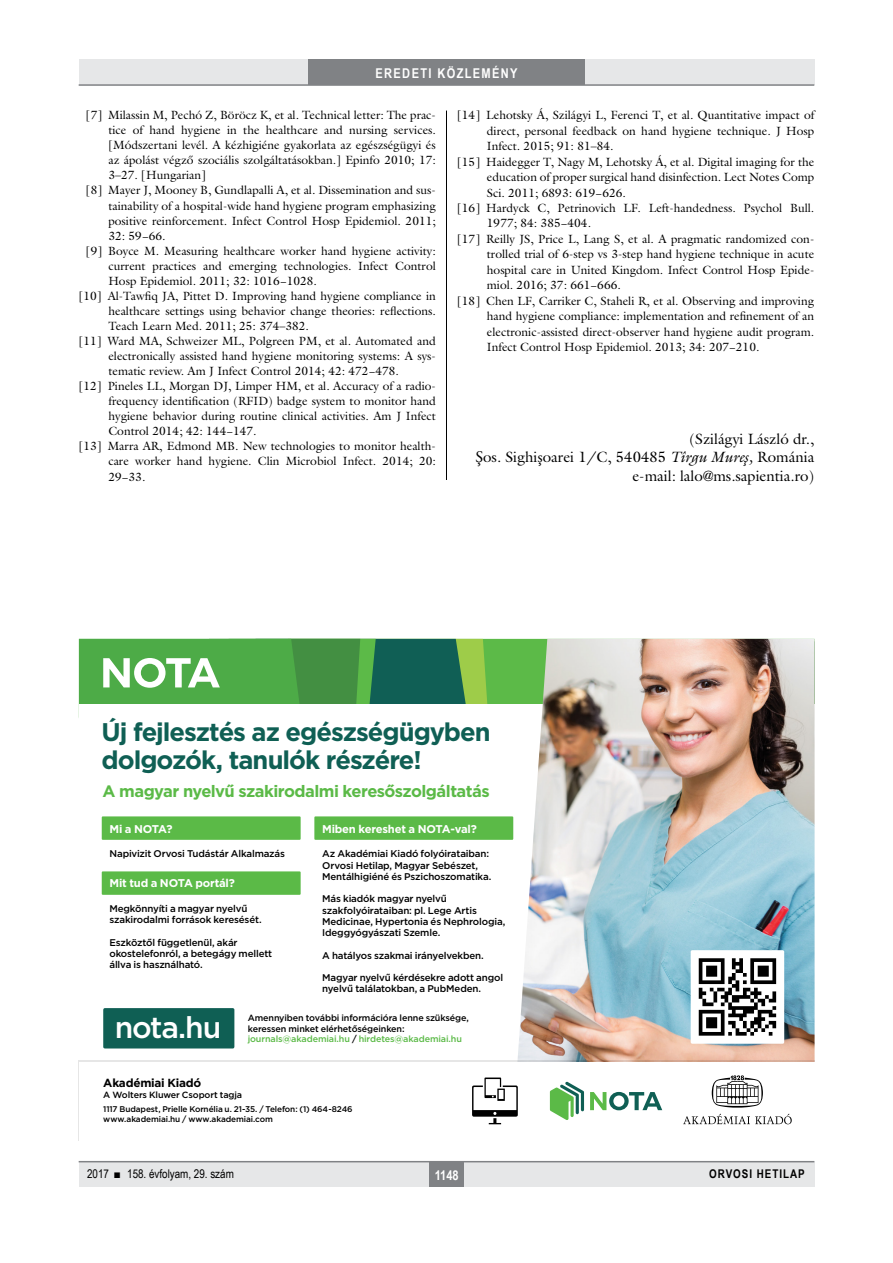
<style>
.page{position:relative;width:893px;height:1263px;background:#fff}
.page>*{position:absolute;margin:0;border:0;box-sizing:border-box;transform-origin:0 0}
.t1{font:500 30px "Gotham";letter-spacing:-.04em;color:#fff}
.t2{font:700 25.5px/28.5px "Gotham";letter-spacing:-.04em;color:#0f5f54}
.t3{font:700 16.5px "Gotham";letter-spacing:-.035em;color:#5bba47}
.irodalom_szerzo{font:15px "Galliard Reg";color:#000}
.t4{font:700 13.5px "Arial Narrow";letter-spacing:.1em;color:#fff}
.t5{font:12px/15px "Galliard Reg";color:#000;text-align:justify}
.t6{font:12px "Arial Narrow";color:#000}
.t7{font:700 12px "Arial Narrow";letter-spacing:.08em;color:#000}
.t8{font:700 11.7px "Gotham";letter-spacing:-.02em;color:#000}
.t9{font:700 11.25px "Gotham";letter-spacing:-.015em;color:#fff}
.t10{font:500 9.75px/11.2px "Gotham";letter-spacing:-.015em;color:#000}
.t11{font:500 9px/10.5px "Gotham";letter-spacing:-.015em;color:#000}
.t12{font:500 9px "Gotham";letter-spacing:-.015em;color:#5bba47}
.t13{font:500 8.25px/9.8px "Gotham";letter-spacing:-.015em;color:#000}
.s1{font-family:"Garamond Premr Pro";font-size:16.5px}
.s2{font-style:italic}
.s3{font-family:"Garamond Premr Pro";font-style:italic;font-size:16.5px}
.s4{color:#000}
</style>
<div class="page">
<div style="left:79px;top:1161px;width:735px;height:25px;background:#e6e7e8"></div>
<hr style="left:79px;top:1161px;width:735px;height:1px;background:#808285">
<div style="left:430px;top:1161px;width:34px;height:25px;background:#808285"></div>
<div style="left:79px;top:60px;width:735px;height:25px;background:#e6e7e8"></div>
<div style="left:308px;top:60px;width:277px;height:25px;background:#808285"></div>
<hr style="left:79px;top:84px;width:735px;height:2px;background:#808285">
<hr style="left:446px;top:111px;width:1px;height:1026px;background:#000">
<div style="left:489px;top:639px;width:28px;height:65px;background:#5cba48"></div>
<img style="left:517px;top:639px;width:298px;height:421px">
<svg style="left:79px;top:1060px;width:736px;height:2px"></svg>
<div style="left:102px;top:816px;width:199px;height:24px;background:#5bba47"></div>
<div style="left:102px;top:871px;width:199px;height:24px;background:#5bba47"></div>
<div style="left:314px;top:816px;width:199px;height:24px;background:#5bba47"></div>
<div style="left:103px;top:1008px;width:131px;height:40px;background:#0f5f54;border-radius:2px"></div>
<div style="left:691px;top:950px;width:93px;height:94px;background:#fff;border-radius:2px"></div>
<svg style="left:699px;top:958px;width:77px;height:78px"></svg>
<svg style="left:712px;top:1075px;width:51px;height:33px"></svg>
<svg style="left:683px;top:1114px;width:109px;height:10px"></svg>
<svg style="left:590px;top:1092px;width:72px;height:18px"></svg>
<svg style="left:550px;top:1081px;width:34px;height:39px"></svg>
<svg style="left:472px;top:1077px;width:46px;height:47px"></svg>
<svg style="left:79px;top:639px;width:410px;height:65px;background:#4f9e55"></svg>
<svg style="left:779px;top:639px;width:36px;height:104px;background:#cdccc8"></svg>
<p class="t4" style="left:375px;top:63px;width:144px">EREDETI KÖZLEMÉNY</p>
<p class="t5" style="left:108px;top:107px;width:329px;text-indent:-23px">[7] Milassin M, Pechó Z, Böröcz K, et al. Technical letter: The prac&shy;tice of hand hygiene in the healthcare and nursing services. [Módszertani levél. A kézhigiéne gyakorlata az egészségügyi és az ápolást végző szociális szolgáltatásokban.] Epinfo 2010; 17:<br>3–27. [Hungarian]</p>
<p class="t5" style="left:108px;top:183px;width:329px;text-indent:-23px">[8] Mayer J, Mooney B, Gundlapalli A, et al. Dissemination and sus&shy;tainability of a hospital-wide hand hygiene program emphasizing positive reinforcement. Infect Control Hosp Epidemiol. 2011; 32: 59−66.</p>
<p class="t5" style="left:108px;top:243px;width:329px;text-indent:-23px">[9] Boyce M. Measuring healthcare worker hand hygiene activity: current practices and emerging technologies. Infect Control Hosp Epidemiol. 2011; 32: 1016−1028.</p>
<p class="t5" style="left:108px;top:288px;width:329px;text-indent:-30px">[10] Al-Tawfiq JA, Pittet D. Improving hand hygiene compliance in healthcare settings using behavior change theories: reflections.<br>Teach Learn Med. 2011; 25: 374–382.</p>
<p class="t5" style="left:108px;top:333px;width:329px;text-indent:-30px">[11] Ward MA, Schweizer ML, Polgreen PM, et al. Automated and electronically assisted hand hygiene monitoring systems: A sys&shy;tematic review. Am J Infect Control 2014; 42: 472−478.</p>
<p class="t5" style="left:108px;top:378px;width:329px;text-align:left;text-indent:-30px">[12] Pineles LL, Morgan DJ, Limper HM, et al. Accuracy of a radio&shy;frequency identification (RFID) badge system to monitor hand hygiene behavior during routine clinical activities. Am J Infect Control 2014; 42: 144−147.</p>
<p class="t5" style="left:108px;top:439px;width:329px;text-indent:-30px">[13] Marra AR, Edmond MB. New technologies to monitor health&shy;care worker hand hygiene. Clin Microbiol Infect. 2014; 20:<br>29−33.</p>
<p class="t5" style="left:487px;top:107px;width:329px;line-height:15.5px;text-indent:-30px">[14] Lehotsky Á, Szilágyi L, Ferenci T, et al. Quantitative impact of direct, personal feedback on hand hygiene technique. J Hosp Infect. 2015; 91: 81–84.</p>
<p class="t5" style="left:487px;top:154px;width:329px;line-height:15.5px;text-indent:-30px">[15] Haidegger T, Nagy M, Lehotsky Á, et al. Digital imaging for the education of proper surgical hand disinfection. Lect Notes Comp Sci. 2011; 6893: 619−626.</p>
<p class="t5" style="left:487px;top:200px;width:329px;line-height:15.5px;text-indent:-30px">[16] Hardyck C, Petrinovich LF. Left-handedness. Psychol Bull.<br>1977; 84: 385−404.</p>
<p class="t5" style="left:487px;top:231px;width:329px;line-height:15.5px;text-indent:-30px">[17] Reilly JS, Price L, Lang S, et al. A pragmatic randomized con&shy;trolled trial of 6-step vs 3-step hand hygiene technique in acute hospital care in United Kingdom. Infect Control Hosp Epide&shy;miol. 2016; 37: 661−666.</p>
<p class="t5" style="left:487px;top:293px;width:329px;line-height:15.5px;text-indent:-30px">[18] Chen LF, Carriker C, Staheli R, et al. Observing and improving hand hygiene compliance: implementation and refinement of an electronic-assisted direct-observer hand hygiene audit program.<br>Infect Control Hosp Epidemiol. 2013; 34: 207−210.</p>
<p class="irodalom_szerzo" style="left:689px;top:429px;width:126px">(Szilágyi László dr.,</p>
<p class="irodalom_szerzo" style="left:475px;top:448px;width:340px"><span class="s1">Ş</span>os. Sighi<span class="s1">ş</span>oarei 1/C, 540485 <span class="s2">Tîrgu Mure</span><span class="s3">ş</span><span class="s2">,</span> Románia</p>
<p class="irodalom_szerzo" style="left:632px;top:466px;width:183px">e-mail: lalo@ms.sapientia.ro)</p>
<p class="t2" style="left:102px;top:717px;width:391px">Új fejlesztés az egészségügyben dolgozók, tanulók részére!</p>
<p class="t3" style="left:103px;top:780px;width:389px">A magyar nyelvű szakirodalmi keresőszolgáltatás</p>
<p class="t9" style="left:109px;top:821px;width:65px">Mi a NOTA?</p>
<p class="t9" style="left:322px;top:821px;width:156px">Miben kereshet a NOTA-val?</p>
<p class="t10" style="left:322px;top:848px;width:171px">Az Akadémiai Kiadó folyóirataiban:<br>Orvosi Hetilap, Magyar Sebészet,<br>Mentálhigiéné és Pszichoszomatika.</p>
<p class="t10" style="left:322px;top:893px;width:185px">Más kiadók magyar nyelvű szakfolyóirataiban: pl. Lege Artis<br>Medicinae, Hypertonia és Nephrologia,<br>Ideggyógyászati Szemle.</p>
<p class="t10" style="left:322px;top:949px;width:163px">A hatályos szakmai irányelvekben.</p>
<p class="t10" style="left:322px;top:972px;width:182px">Magyar nyelvű kérdésekre adott angol nyelvű találatokban, a PubMeden.</p>
<p class="t11" style="left:248px;top:1013px;width:223px">Amennyiben további információra lenne szüksége, keressen minket elérhetőségeinken:</p>
<p class="t10" style="left:109px;top:848px;width:177px">Napivizit Orvosi Tudástár Alkalmazás</p>
<p class="t9" style="left:109px;top:876px;width:127px">Mit tud a NOTA portál?</p>
<p class="t10" style="left:109px;top:903px;width:154px">Megkönnyíti a magyar nyelvű szakirodalmi források keresését.</p>
<p class="t10" style="left:109px;top:937px;width:164px">Eszköztől függetlenül, akár okostelefonról, a betegágy mellett állva is használható.</p>
<p class="t1" style="left:115px;top:1007px;width:108px">nota.hu</p>
<p class="t12" style="left:248px;top:1033px;width:216px">journals@akademiai.hu <span class="s4">/</span> hirdetes@akademiai.hu</p>
<p class="t8" style="left:103px;top:1075px;width:100px">Akadémiai Kiadó</p>
<p class="t11" style="left:103px;top:1089px;width:140px">A Wolters Kluwer Csoport tagja</p>
<p class="t13" style="left:103px;top:1104px;width:251px">1117 Budapest, Prielle Kornélia u. 21-35. / Telefon: (1) 464-8246 www.akademiai.hu / www.akademiai.com</p>
<p class="t6" style="left:87px;top:1165px;width:148px">2017 ■ 158. évfolyam, 29. szám</p>
<p class="t4" style="left:435px;top:1165px;width:26px">1148</p>
<p class="t7" style="left:709px;top:1165px;width:97px">ORVOSI HETILAP</p>
</div>
